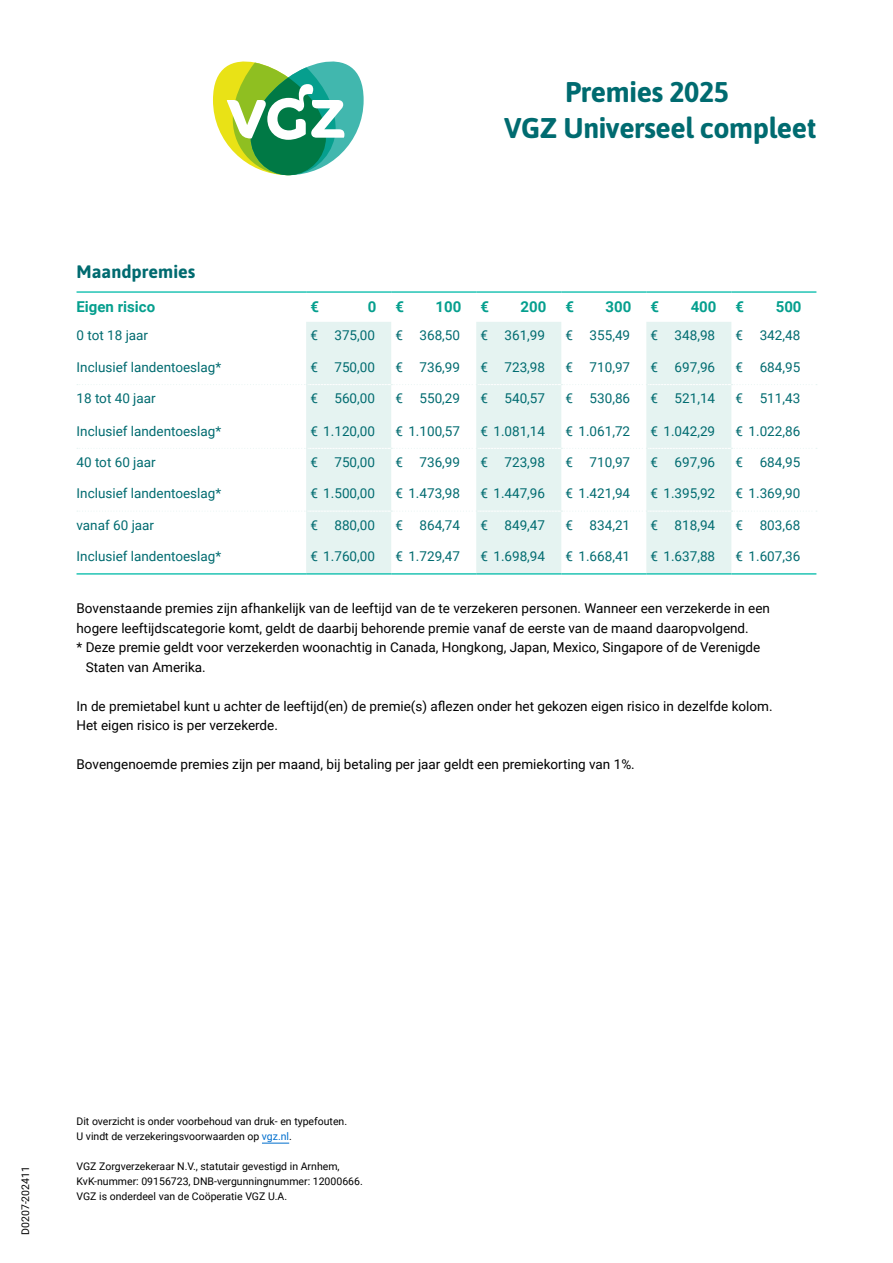
<style>
.page{position:relative;width:893px;height:1263px;background:#fff}
.page>*{position:absolute;margin:0;border:0;box-sizing:border-box;transform-origin:0 0}
.H1_titel{font:700 28.5px "Asap";letter-spacing:-.015em;color:#006b70}
.H2_tussenkop{font:700 18px "Asap";color:#006b70}
.T_kopje{font:700 15px "Roboto";color:#059f8e}
.plat{font:13.5px/19.5px "Roboto Regular 2";color:#000}
.T_plat{font:13.5px "Roboto Regular 2";color:#006b70}
.T_plat_links{font:13.5px "Roboto Regular 2";color:#006b70}
.plat-2{font:13.5px/19.5px "Roboto";color:#000}
.onderschrit{font:10.5px "Roboto Regular 2";color:#000}
.s1{font-family:"Roboto Regular 2"}
.s2{color:#006fce}
</style>
<div class="page">
<svg style="left:213px;top:61px;width:151px;height:115px"></svg>
<svg style="left:306px;top:322px;width:425px;height:251px;fill:#e5f3f1"></svg>
<svg style="left:77px;top:384px;width:740px;height:1px"></svg>
<svg style="left:77px;top:448px;width:740px;height:1px"></svg>
<svg style="left:77px;top:511px;width:740px;height:1px"></svg>
<hr style="left:77px;top:291px;width:229px;height:2px;background:#22c4b4">
<hr style="left:306px;top:291px;width:85px;height:2px;background:#22c4b4">
<hr style="left:391px;top:291px;width:85px;height:2px;background:#22c4b4">
<hr style="left:476px;top:291px;width:85px;height:2px;background:#22c4b4">
<hr style="left:561px;top:291px;width:85px;height:2px;background:#22c4b4">
<hr style="left:646px;top:291px;width:85px;height:2px;background:#22c4b4">
<hr style="left:731px;top:291px;width:85px;height:2px;background:#22c4b4">
<hr style="left:77px;top:573px;width:229px;height:2px;background:#22c4b4">
<hr style="left:306px;top:573px;width:85px;height:2px;background:#22c4b4">
<hr style="left:391px;top:573px;width:85px;height:2px;background:#22c4b4">
<hr style="left:476px;top:573px;width:85px;height:2px;background:#22c4b4">
<hr style="left:561px;top:573px;width:85px;height:2px;background:#22c4b4">
<hr style="left:646px;top:573px;width:85px;height:2px;background:#22c4b4">
<hr style="left:731px;top:573px;width:85px;height:2px;background:#22c4b4">
<svg style="left:262px;top:1143px;width:27px;height:1px"></svg>
<h1 class="H1_titel" style="left:565px;top:71px;width:166px">Premies 2025</h1>
<h1 class="H1_titel" style="left:504px;top:107px;width:314px">VGZ Universeel compleet</h1>
<h2 class="H2_tussenkop" style="left:77px;top:259px;width:120px">Maandpremies</h2>
<p class="T_kopje" style="left:77px;top:296px;width:80px">Eigen risico</p>
<p class="T_kopje" style="left:310px;top:296px;width:10px">€</p>
<p class="T_kopje" style="left:368px;top:296px;width:10px">0</p>
<p class="T_kopje" style="left:395px;top:296px;width:10px">€</p>
<p class="T_kopje" style="left:436px;top:296px;width:27px">100</p>
<p class="T_kopje" style="left:480px;top:296px;width:10px">€</p>
<p class="T_kopje" style="left:521px;top:296px;width:27px">200</p>
<p class="T_kopje" style="left:566px;top:296px;width:10px">€</p>
<p class="T_kopje" style="left:606px;top:296px;width:27px">300</p>
<p class="T_kopje" style="left:651px;top:296px;width:10px">€</p>
<p class="T_kopje" style="left:691px;top:296px;width:27px">400</p>
<p class="T_kopje" style="left:736px;top:296px;width:10px">€</p>
<p class="T_kopje" style="left:776px;top:296px;width:27px">500</p>
<p class="T_plat_links" style="left:77px;top:326px;width:73px">0 tot 18 jaar</p>
<p class="T_plat" style="left:310px;top:326px;width:66px">€ 375,00</p>
<p class="T_plat" style="left:395px;top:326px;width:66px">€ 368,50</p>
<p class="T_plat" style="left:480px;top:326px;width:66px">€ 361,99</p>
<p class="T_plat" style="left:566px;top:326px;width:66px">€ 355,49</p>
<p class="T_plat" style="left:651px;top:326px;width:66px">€ 348,98</p>
<p class="T_plat" style="left:736px;top:326px;width:66px">€ 342,48</p>
<p class="T_plat_links" style="left:77px;top:358px;width:146px">Inclusief landentoeslag*</p>
<p class="T_plat" style="left:310px;top:358px;width:66px">€ 750,00</p>
<p class="T_plat" style="left:395px;top:358px;width:66px">€ 736,99</p>
<p class="T_plat" style="left:480px;top:358px;width:66px">€ 723,98</p>
<p class="T_plat" style="left:566px;top:358px;width:66px">€ 710,97</p>
<p class="T_plat" style="left:651px;top:358px;width:66px">€ 697,96</p>
<p class="T_plat" style="left:736px;top:358px;width:66px">€ 684,95</p>
<p class="T_plat_links" style="left:77px;top:389px;width:81px">18 tot 40 jaar</p>
<p class="T_plat" style="left:310px;top:389px;width:66px">€ 560,00</p>
<p class="T_plat" style="left:395px;top:389px;width:66px">€ 550,29</p>
<p class="T_plat" style="left:480px;top:389px;width:66px">€ 540,57</p>
<p class="T_plat" style="left:566px;top:389px;width:66px">€ 530,86</p>
<p class="T_plat" style="left:651px;top:389px;width:66px">€ 521,14</p>
<p class="T_plat" style="left:736px;top:389px;width:66px">€ 511,43</p>
<p class="T_plat_links" style="left:77px;top:421px;width:146px">Inclusief landentoeslag*</p>
<p class="T_plat" style="left:310px;top:421px;width:66px">€ 1.120,00</p>
<p class="T_plat" style="left:395px;top:421px;width:66px">€ 1.100,57</p>
<p class="T_plat" style="left:480px;top:421px;width:66px">€ 1.081,14</p>
<p class="T_plat" style="left:566px;top:421px;width:66px">€ 1.061,72</p>
<p class="T_plat" style="left:651px;top:421px;width:66px">€ 1.042,29</p>
<p class="T_plat" style="left:736px;top:421px;width:66px">€ 1.022,86</p>
<p class="T_plat_links" style="left:77px;top:453px;width:81px">40 tot 60 jaar</p>
<p class="T_plat" style="left:310px;top:453px;width:66px">€ 750,00</p>
<p class="T_plat" style="left:395px;top:453px;width:66px">€ 736,99</p>
<p class="T_plat" style="left:480px;top:453px;width:66px">€ 723,98</p>
<p class="T_plat" style="left:566px;top:453px;width:66px">€ 710,97</p>
<p class="T_plat" style="left:651px;top:453px;width:66px">€ 697,96</p>
<p class="T_plat" style="left:736px;top:453px;width:66px">€ 684,95</p>
<p class="T_plat_links" style="left:77px;top:484px;width:146px">Inclusief landentoeslag*</p>
<p class="T_plat" style="left:310px;top:484px;width:66px">€ 1.500,00</p>
<p class="T_plat" style="left:395px;top:484px;width:66px">€ 1.473,98</p>
<p class="T_plat" style="left:480px;top:484px;width:66px">€ 1.447,96</p>
<p class="T_plat" style="left:566px;top:484px;width:66px">€ 1.421,94</p>
<p class="T_plat" style="left:651px;top:484px;width:66px">€ 1.395,92</p>
<p class="T_plat" style="left:736px;top:484px;width:66px">€ 1.369,90</p>
<p class="T_plat_links" style="left:77px;top:515px;width:79px">vanaf 60 jaar</p>
<p class="T_plat" style="left:310px;top:515px;width:66px">€ 880,00</p>
<p class="T_plat" style="left:395px;top:515px;width:66px">€ 864,74</p>
<p class="T_plat" style="left:480px;top:515px;width:66px">€ 849,47</p>
<p class="T_plat" style="left:566px;top:515px;width:66px">€ 834,21</p>
<p class="T_plat" style="left:651px;top:515px;width:66px">€ 818,94</p>
<p class="T_plat" style="left:736px;top:515px;width:66px">€ 803,68</p>
<p class="T_plat_links" style="left:77px;top:547px;width:146px">Inclusief landentoeslag*</p>
<p class="T_plat" style="left:310px;top:547px;width:66px">€ 1.760,00</p>
<p class="T_plat" style="left:395px;top:547px;width:66px">€ 1.729,47</p>
<p class="T_plat" style="left:480px;top:547px;width:66px">€ 1.698,94</p>
<p class="T_plat" style="left:566px;top:547px;width:66px">€ 1.668,41</p>
<p class="T_plat" style="left:651px;top:547px;width:66px">€ 1.637,88</p>
<p class="T_plat" style="left:736px;top:547px;width:66px">€ 1.607,36</p>
<p class="plat" style="left:77px;top:598px;width:695px">Bovenstaande premies zijn afhankelijk van de leeftijd van de te verzekeren personen. Wanneer een verzekerde in een hogere leeftijdscategorie komt, geldt de daarbij behorende premie vanaf de eerste van de maand daaropvolgend.</p>
<p class="plat" style="left:86px;top:637px;width:676px;text-indent:-9px">* Deze premie geldt voor verzekerden woonachtig in Canada, Hongkong, Japan, Mexico, Singapore of de Verenigde<br>Staten van Amerika.</p>
<p class="plat-2" style="left:77px;top:696px;width:698px">In de premietabel kunt u achter de leeftijd(en) de premie(s) aflezen onder het gekozen eigen risico in dezelfde kolom.<br><span class="s1">Het eigen risico is per verzekerde.</span></p>
<p class="plat" style="left:77px;top:754px;width:560px">Bovengenoemde premies zijn per maand, bij betaling per jaar geldt een premiekorting van 1%.</p>
<p class="onderschrit" style="left:18px;top:1235px;width:70px;rotate:-90deg">D0207-202411</p>
<p class="onderschrit" style="left:77px;top:1114px;width:272px">Dit overzicht is onder voorbehoud van druk- en typefouten.</p>
<p class="onderschrit" style="left:77px;top:1129px;width:217px">U vindt de verzekeringsvoorwaarden op <span class="s2">vgz.nl</span>.</p>
<p class="onderschrit" style="left:77px;top:1159px;width:265px">VGZ Zorgverzekeraar N.V., statutair gevestigd in Arnhem,</p>
<p class="onderschrit" style="left:77px;top:1174px;width:288px">KvK-nummer: 09156723, DNB-vergunningnummer: 12000666.</p>
<p class="onderschrit" style="left:77px;top:1189px;width:212px">VGZ is onderdeel van de Coöperatie VGZ U.A.</p>
</div>
